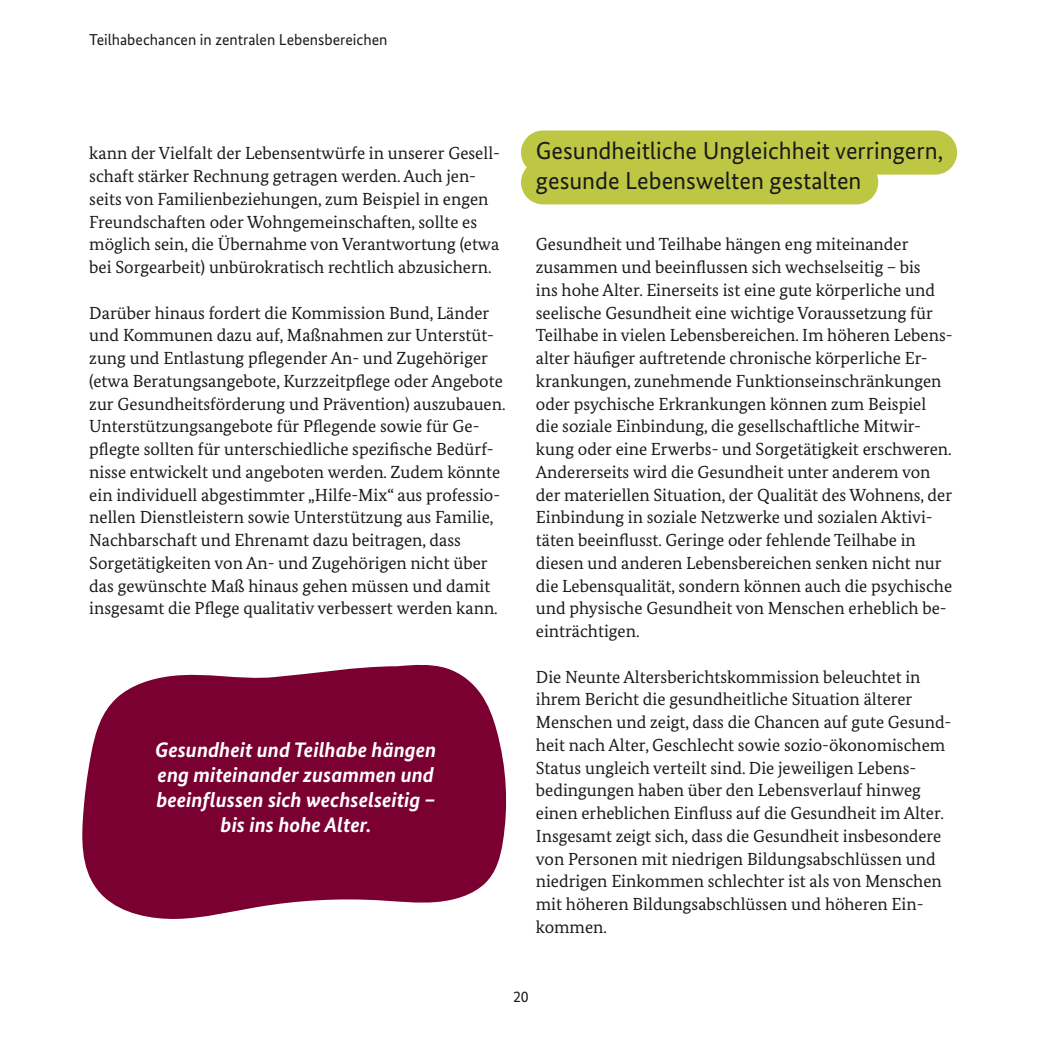
<style>
.page{position:relative;width:1042px;height:1042px;background:#fff}
.page>*{position:absolute;margin:0;border:0;box-sizing:border-box;transform-origin:0 0}
.B2-H2_mit_HG_B2-H2_2-zeil_ohne_Gruen{font:24.5px/29.4px "Bundes Sans";color:#1a1a18}
.t1{font:italic 700 21px/25.2px "Bundes Sans";color:#fff;text-align:center}
.P_Fließtext_Serif_10pt{font:17.5px/22.8px "Bundes Serif";color:#1a1a18}
.t2{font:15.75px "Bundes Sans";color:#1a1a18}
</style>
<div class="page">
<svg style="left:82px;top:664px;width:425px;height:255px;background:#8c244e"></svg>
<div style="left:521px;top:130px;width:436px;height:45px;background:#bec744;border-radius:22px"></div>
<div style="left:521px;top:160px;width:357px;height:44px;background:#bec744;border-radius:22px"></div>
<p class="t2" style="left:89px;top:31px;width:300px">Teilhabechancen in zentralen Lebensbereichen</p>
<p class="P_Fließtext_Serif_10pt" style="left:89px;top:142px;width:412px">kann der Vielfalt der Lebensentwürfe in unserer Gesell&shy;schaft stärker Rechnung getragen werden. Auch jen&shy;seits von Familienbeziehungen, zum Beispiel in engen Freundschaften oder Wohngemeinschaften, sollte es möglich sein, die Übernahme von Verantwortung (etwa bei Sorgearbeit) unbürokratisch rechtlich abzusichern.</p>
<p class="P_Fließtext_Serif_10pt" style="left:89px;top:301px;width:418px">Darüber hinaus fordert die Kommission Bund, Länder und Kommunen dazu auf, Maßnahmen zur Unterstüt&shy;zung und Entlastung pflegender An- und Zugehöriger (etwa Beratungsangebote, Kurzzeitpflege oder Angebote zur Gesundheitsförderung und Prävention) auszubauen.<br>Unterstützungsangebote für Pflegende sowie für Ge&shy;pflegte sollten für unterschiedliche spezifische Bedürf&shy;nisse entwickelt und angeboten werden. Zudem könnte ein individuell abgestimmter „Hilfe-Mix“ aus professio&shy;nellen Dienstleistern sowie Unterstützung aus Familie, Nachbarschaft und Ehrenamt dazu beitragen, dass Sorgetätigkeiten von An- und Zugehörigen nicht über das gewünschte Maß hinaus gehen müssen und damit insgesamt die Pflege qualitativ verbessert werden kann.</p>
<p class="t1" style="left:155px;top:737px;width:283px">Gesundheit und Teilhabe hängen eng miteinander zusammen und beeinflussen sich wechselseitig – bis ins hohe Alter.</p>
<h2 class="B2-H2_mit_HG_B2-H2_2-zeil_ohne_Gruen" style="left:536px;top:136px;width:409px">Gesundheitliche Ungleichheit verringern, gesunde Lebenswelten gestalten</h2>
<p class="P_Fließtext_Serif_10pt" style="left:536px;top:233px;width:418px">Gesundheit und Teilhabe hängen eng miteinander zusammen und beeinflussen sich wechselseitig – bis<br>ins hohe Alter. Einerseits ist eine gute körperliche und seelische Gesundheit eine wichtige Voraussetzung für Teilhabe in vielen Lebensbereichen. Im höheren Lebens&shy;alter häufiger auftretende chronische körperliche Er&shy;krankungen, zunehmende Funktionseinschränkungen oder psychische Erkrankungen können zum Beispiel die soziale Einbindung, die gesellschaftliche Mitwir&shy;kung oder eine Erwerbs- und Sorgetätigkeit erschweren.<br>Andererseits wird die Gesundheit unter anderem von der materiellen Situation, der Qualität des Wohnens, der Einbindung in soziale Netzwerke und sozialen Aktivi&shy;täten beeinflusst. Geringe oder fehlende Teilhabe in diesen und anderen Lebensbereichen senken nicht nur die Lebensqualität, sondern können auch die psychische und physische Gesundheit von Menschen erheblich be&shy;einträchtigen.</p>
<p class="P_Fließtext_Serif_10pt" style="left:536px;top:665px;width:417px">Die Neunte Altersberichtskommission beleuchtet in ihrem Bericht die gesundheitliche Situation älterer Menschen und zeigt, dass die Chancen auf gute Gesund&shy;heit nach Alter, Geschlecht sowie sozio-ökonomischem Status ungleich verteilt sind. Die jeweiligen Lebens&shy;bedingungen haben über den Lebensverlauf hinweg einen erheblichen Einfluss auf die Gesundheit im Alter.<br>Insgesamt zeigt sich, dass die Gesundheit insbesondere von Personen mit niedrigen Bildungsabschlüssen und niedrigen Einkommen schlechter ist als von Menschen mit höheren Bildungsabschlüssen und höheren Ein&shy;kommen.</p>
<p class="t2" style="left:513px;top:988px;width:17px">20</p>
</div>
